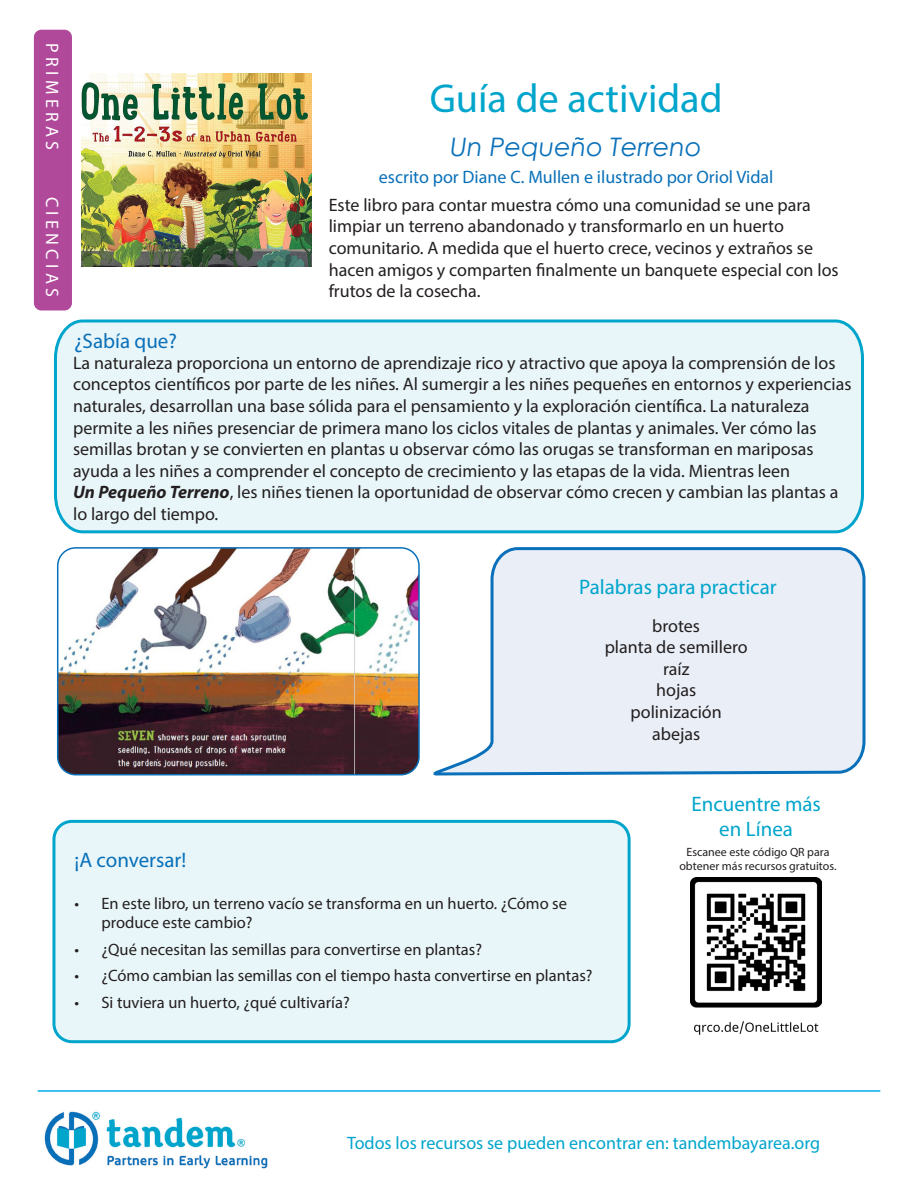
<style>
.page{position:relative;width:918px;height:1188px;background:#fff}
.page>*{position:absolute;margin:0;border:0;box-sizing:border-box;transform-origin:0 0}
.t1{font:40.5px "Myriad Pro";color:#00a5cc}
.t2{font:italic 25.5px "Century Gothic";color:#0970b9}
.t3{font:21px/25.2px "Myriad Pro";color:#00a5cc;text-align:center}
.t4{font:21px "Myriad Pro";color:#0970b9}
.t5{font:18px/21.6px "Myriad Pro";color:#231f20}
.t6{font:18px "Myriad Pro";color:#00a5cc}
.t7{font:18px "Myriad Pro";color:#0970b9}
.t8{font:18px "Myriad Pro";letter-spacing:.24em;color:#fff}
.t9{font:16.5px/19.8px "Myriad Pro";color:#231f20}
.t10{font:12px/14.4px "Myriad Pro";color:#231f20;text-align:center}
.s1{font-weight:700;font-style:italic}
</style>
<div class="page">
<div style="left:54px;top:821px;width:575px;height:221px;background:#e9f6f9;border-radius:18px"></div>
<div style="left:52px;top:820px;width:579px;height:223px;border:3px solid #00a5cc;border-radius:18px"></div>
<div style="left:54px;top:319px;width:810px;height:215px;background:#e9f6f9"></div>
<img style="left:44px;top:1111px;width:224px;height:58px">
<img style="left:82px;top:74px;width:230px;height:193px">
<img style="left:58px;top:550px;width:361px;height:225px">
<div style="left:57px;top:547px;width:363px;height:228px;border:2px solid #0970b9;border-radius:18px"></div>
<hr style="left:38px;top:1090px;width:842px;height:2px;background:#00aeef">
<div style="left:35px;top:30px;width:36px;height:280px;background:#b1499b;border-radius:7px"></div>
<div style="left:34px;top:30px;width:38px;height:280px;border:2px solid #b1499b;border-radius:7px"></div>
<svg style="left:433px;top:547px;width:433px;height:229px;background:#e4ebf5"></svg>
<img style="left:691px;top:878px;width:131px;height:157px">
<p class="t8" style="left:63px;top:43px;width:108px;rotate:90deg">PRIMERAS</p>
<p class="t8" style="left:63px;top:197px;width:102px;rotate:90deg">CIENCIAS</p>
<p class="t4" style="left:74px;top:328px;width:104px">¿Sabía que?</p>
<p class="t1" style="left:430px;top:74px;width:295px">Guía de actividad</p>
<p class="t2" style="left:451px;top:129px;width:253px">Un Pequeño Terreno</p>
<p class="t7" style="left:379px;top:166px;width:396px">escrito por Diane C. Mullen e ilustrado por Oriol Vidal</p>
<p class="t5" style="left:329px;top:194px;width:511px">Este libro para contar muestra cómo una comunidad se une para limpiar un terreno abandonado y transformarlo en un huerto comunitario. A medida que el huerto crece, vecinos y extraños se hacen amigos y comparten finalmente un banquete especial con los frutos de la cosecha.</p>
<p class="t5" style="left:73px;top:352px;width:780px">La naturaleza proporciona un entorno de aprendizaje rico y atractivo que apoya la comprensión de los conceptos científicos por parte de les niñes. Al sumergir a les niñes pequeñes en entornos y experiencias naturales, desarrollan una base sólida para el pensamiento y la exploración científica. La naturaleza permite a les niñes presenciar de primera mano los ciclos vitales de plantas y animales. Ver cómo las semillas brotan y se convierten en plantas u observar cómo las orugas se transforman en mariposas ayuda a les niñes a comprender el concepto de crecimiento y las etapas de la vida. Mientras leen<br><span class="s1">Un Pequeño Terreno</span>, les niñes tienen la oportunidad de observar cómo crecen y cambian las plantas a lo largo del tiempo.</p>
<p class="t3" style="left:579px;top:574px;width:199px">Palabras para practicar</p>
<p class="t5" style="left:652px;top:614px;width:49px">brotes</p>
<p class="t5" style="left:605px;top:636px;width:144px">planta de semillero</p>
<p class="t5" style="left:663px;top:658px;width:28px">raíz</p>
<p class="t5" style="left:656px;top:679px;width:42px">hojas</p>
<p class="t5" style="left:631px;top:701px;width:93px">polinización</p>
<p class="t5" style="left:652px;top:722px;width:50px">abejas</p>
<p class="t4" style="left:75px;top:847px;width:113px">¡A conversar!</p>
<p class="t9" style="left:102px;top:893px;width:467px;text-indent:-27px">• En este libro, un terreno vacío se transforma en un huerto. ¿Cómo se produce este cambio?</p>
<p class="t9" style="left:75px;top:939px;width:409px">• ¿Qué necesitan las semillas para convertirse en plantas?</p>
<p class="t9" style="left:75px;top:966px;width:520px">• ¿Cómo cambian las semillas con el tiempo hasta convertirse en plantas?</p>
<p class="t9" style="left:75px;top:992px;width:277px">• Si tuviera un huerto, ¿qué cultivaría?</p>
<p class="t3" style="left:691px;top:791px;width:131px">Encuentre más en Línea</p>
<p class="t10" style="left:679px;top:845px;width:159px">Escanee este código QR para obtener más recursos gratuitos.</p>
<p class="t6" style="left:347px;top:1132px;width:475px">Todos los recursos se pueden encontrar en: tandembayarea.org</p>
</div>
